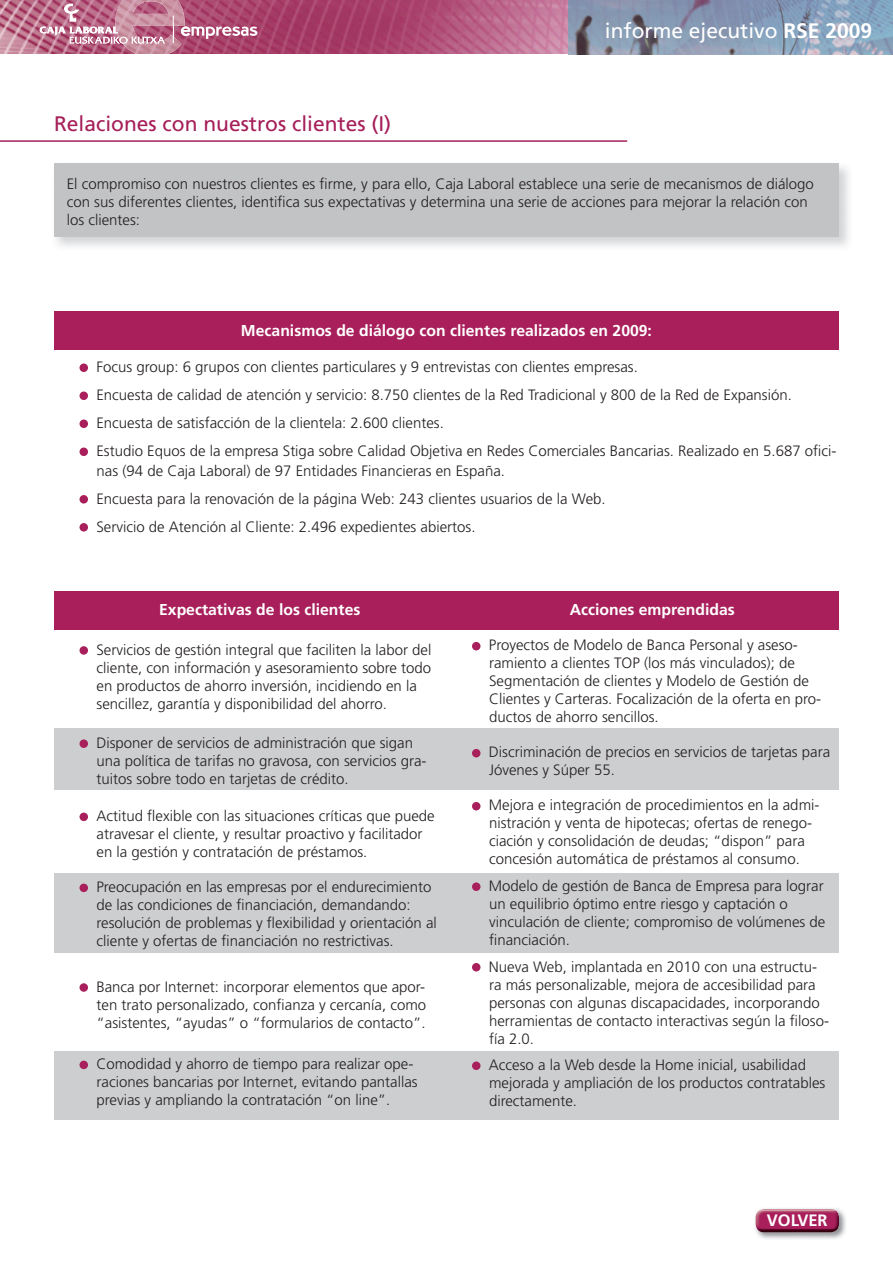
<style>
.page{position:relative;width:893px;height:1263px;background:#fff}
.page>*{position:absolute;margin:0;border:0;box-sizing:border-box;transform-origin:0 0}
.t1{font:21px "Frutiger";color:#a51e58}
.t2{font:21px "Frutiger";color:#fff}
.t3{font:700 16.5px "Frutiger";color:#fff}
.t4{font:700 15.75px "Frutiger";color:#fff}
.t5{font:300 15px/18px "Frutiger";color:#231f20}
.s1{font-weight:700}
</style>
<div class="page">
<div style="left:54px;top:311px;width:785px;height:39px;background:#a81f5b"></div>
<div style="left:54px;top:164px;width:785px;height:73px;background:#c2c3c5"></div>
<hr style="left:0;top:140px;width:627px;height:2px;background:#a51e58">
<div style="left:80px;top:363px;width:8px;height:9px;background:#a81f5b;border-radius:50%"></div>
<div style="left:80px;top:391px;width:8px;height:9px;background:#a81f5b;border-radius:50%"></div>
<div style="left:80px;top:419px;width:8px;height:9px;background:#a81f5b;border-radius:50%"></div>
<div style="left:80px;top:447px;width:8px;height:9px;background:#a81f5b;border-radius:50%"></div>
<div style="left:80px;top:495px;width:8px;height:8px;background:#a81f5b;border-radius:50%"></div>
<div style="left:80px;top:523px;width:8px;height:8px;background:#a81f5b;border-radius:50%"></div>
<div style="left:54px;top:728px;width:785px;height:62px;background:#cdced0"></div>
<div style="left:54px;top:873px;width:785px;height:79px;background:#cdced0"></div>
<div style="left:54px;top:1051px;width:785px;height:69px;background:#cdced0"></div>
<div style="left:54px;top:591px;width:785px;height:39px;background:#a81f5b"></div>
<div style="left:80px;top:646px;width:8px;height:9px;background:#a81f5b;border-radius:50%"></div>
<div style="left:80px;top:739px;width:8px;height:9px;background:#a81f5b;border-radius:50%"></div>
<div style="left:80px;top:812px;width:8px;height:9px;background:#a81f5b;border-radius:50%"></div>
<div style="left:80px;top:884px;width:8px;height:8px;background:#a81f5b;border-radius:50%"></div>
<div style="left:80px;top:983px;width:8px;height:9px;background:#a81f5b;border-radius:50%"></div>
<div style="left:80px;top:1061px;width:8px;height:8px;background:#a81f5b;border-radius:50%"></div>
<div style="left:472px;top:642px;width:8px;height:8px;background:#a81f5b;border-radius:50%"></div>
<div style="left:472px;top:749px;width:8px;height:8px;background:#a81f5b;border-radius:50%"></div>
<div style="left:472px;top:802px;width:8px;height:8px;background:#a81f5b;border-radius:50%"></div>
<div style="left:472px;top:882px;width:8px;height:9px;background:#a81f5b;border-radius:50%"></div>
<div style="left:472px;top:963px;width:8px;height:8px;background:#a81f5b;border-radius:50%"></div>
<div style="left:472px;top:1061px;width:8px;height:9px;background:#a81f5b;border-radius:50%"></div>
<img style="left:755px;top:1208px;width:91px;height:31px">
<img style="left:759px;top:1209px;width:77px;height:1px">
<img style="left:757px;top:1229px;width:80px;height:3px">
<img style="left:756px;top:1210px;width:83px;height:19px">
<img style="left:0;top:0;width:568px;height:54px">
<img style="left:568px;top:0;width:325px;height:54px">
<svg style="left:40px;top:0;width:217px;height:54px;background:#bc708c"></svg>
<h1 class="t1" style="left:54px;top:115px;width:339px">Relaciones con nuestros clientes (I)</h1>
<h1 class="t2" style="left:605px;top:22px;width:269px">informe ejecutivo <span class="s1">RSE 2009</span></h1>
<p class="t5" style="left:67px;top:176px;width:749px">El compromiso con nuestros clientes es firme, y para ello, Caja Laboral establece una serie de mecanismos de diálogo con sus diferentes clientes, identifica sus expectativas y determina una serie de acciones para mejorar la relación con los clientes:</p>
<p class="t4" style="left:241px;top:324px;width:413px">Mecanismos de diálogo con clientes realizados en 2009:</p>
<p class="t5" style="left:96px;top:354px;width:742px;line-height:28px">Focus group: 6 grupos con clientes particulares y 9 entrevistas con clientes empresas.<br>Encuesta de calidad de atención y servicio: 8.750 clientes de la Red Tradicional y 800 de la Red de Expansión.<br>Encuesta de satisfacción de la clientela: 2.600 clientes.<br>Estudio Equos de la empresa Stiga sobre Calidad Objetiva en Redes Comerciales Bancarias. Realizado en 5.687 ofici-</p>
<p class="t5" style="left:96px;top:457px;width:511px;line-height:28px">nas (94 de Caja Laboral) de 97 Entidades Financieras en España.<br>Encuesta para la renovación de la página Web: 243 clientes usuarios de la Web.<br>Servicio de Atención al Cliente: 2.496 expedientes abiertos.</p>
<p class="t4" style="left:159px;top:604px;width:203px">Expectativas de los clientes</p>
<p class="t5" style="left:96px;top:642px;width:337px">Servicios de gestión integral que faciliten la labor del cliente, con información y asesoramiento sobre todo en productos de ahorro inversión, incidiendo en la sencillez, garantía y disponibilidad del ahorro.</p>
<p class="t5" style="left:96px;top:735px;width:332px">Disponer de servicios de administración que sigan una política de tarifas no gravosa, con servicios gra&shy;tuitos sobre todo en tarjetas de crédito.</p>
<p class="t5" style="left:96px;top:808px;width:340px">Actitud flexible con las situaciones críticas que puede atravesar el cliente, y resultar proactivo y facilitador en la gestión y contratación de préstamos.</p>
<p class="t5" style="left:96px;top:879px;width:342px">Preocupación en las empresas por el endurecimiento de las condiciones de financiación, demandando: resolución de problemas y flexibilidad y orientación al cliente y ofertas de financiación no restrictivas.</p>
<p class="t5" style="left:96px;top:979px;width:331px;text-align:justify">Banca por Internet: incorporar elementos que apor&shy;ten trato personalizado, confianza y cercanía, como “asistentes, “ayudas” o “formularios de contacto”.</p>
<p class="t5" style="left:96px;top:1056px;width:323px">Comodidad y ahorro de tiempo para realizar ope&shy;raciones bancarias por Internet, evitando pantallas previas y ampliando la contratación “on line”.</p>
<p class="t4" style="left:570px;top:604px;width:167px">Acciones emprendidas</p>
<p class="t5" style="left:489px;top:637px;width:334px">Proyectos de Modelo de Banca Personal y aseso&shy;ramiento a clientes TOP (los más vinculados); de Segmentación de clientes y Modelo de Gestión de Clientes y Carteras. Focalización de la oferta en pro&shy;ductos de ahorro sencillos.</p>
<p class="t5" style="left:489px;top:744px;width:343px">Discriminación de precios en servicios de tarjetas para<br>Jóvenes y Súper 55.</p>
<p class="t5" style="left:489px;top:797px;width:332px">Mejora e integración de procedimientos en la admi&shy;nistración y venta de hipotecas; ofertas de renego&shy;ciación y consolidación de deudas; “dispon” para concesión automática de préstamos al consumo.</p>
<p class="t5" style="left:489px;top:878px;width:338px">Modelo de gestión de Banca de Empresa para lograr un equilibrio óptimo entre riesgo y captación o vinculación de cliente; compromiso de volúmenes de financiación.</p>
<p class="t5" style="left:489px;top:958px;width:342px">Nueva Web, implantada en 2010 con una estructu&shy;ra más personalizable, mejora de accesibilidad para personas con algunas discapacidades, incorporando herramientas de contacto interactivas según la filoso&shy;fía 2.0.</p>
<p class="t5" style="left:489px;top:1057px;width:338px">Acceso a la Web desde la Home inicial, usabilidad mejorada y ampliación de los productos contratables directamente.</p>
<p class="t3" style="left:767px;top:1214px;width:62px">VOLVER</p>
</div>
